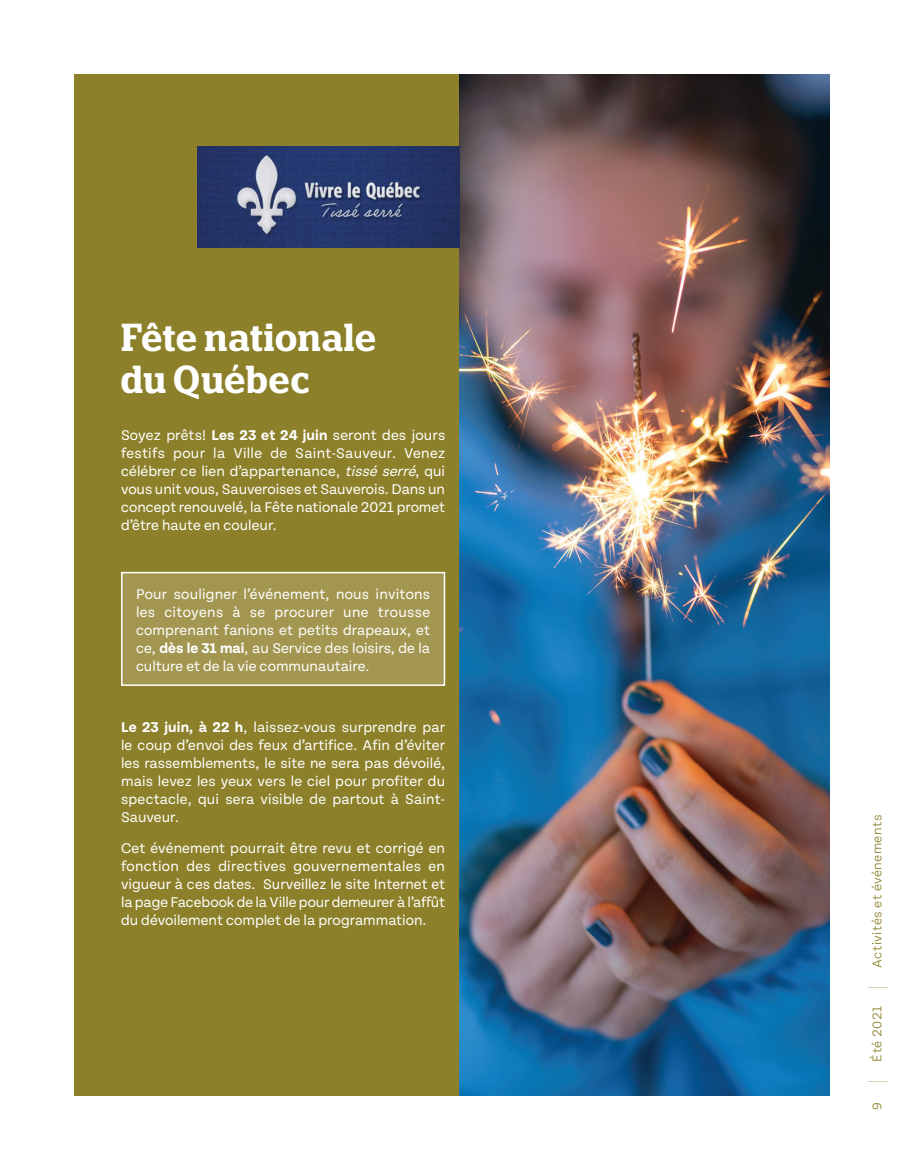
<style>
.page{position:relative;width:905px;height:1175px;background:#fff}
.page>*{position:absolute;margin:0;border:0;box-sizing:border-box;transform-origin:0 0}
.t1{font:600 condensed 39px/42px "Polyphonic";letter-spacing:.02em;color:#fff}
.t2{font:200 20.4px "Tenon";color:#8d802a;scale:.38 1}
.Texte_courant{font:15px/18px "Tenon";color:#fff;text-align:justify}
.t3{font:300 13.5px "Tenon";letter-spacing:.03em;color:#8d802a}
.s1{font-weight:700}
.s2{font-style:italic}
</style>
<div class="page">
<div style="left:74px;top:75px;width:755px;height:1020px;background:#8d802a"></div>
<img style="left:460px;top:75px;width:369px;height:1020px">
<div style="left:122px;top:572px;width:322px;height:113px;background:#a39651"></div>
<div style="left:121px;top:572px;width:324px;height:114px;border:2px solid #fff"></div>
<img style="left:198px;top:146px;width:262px;height:101px">
<h1 class="t1" style="left:121px;top:316px;width:257px">Fête nationale du Québec</h1>
<p class="Texte_courant" style="left:121px;top:426px;width:326px">Soyez prêts! <span class="s1">Les 23 et 24 juin</span> seront des jours festifs pour la Ville de Saint-Sauveur. Venez célébrer ce lien d’appartenance, <span class="s2">tissé serré</span>, qui vous unit vous, Sauveroises et Sauverois. Dans un concept renouvelé, la Fête nationale 2021 promet d’être haute en couleur.</p>
<p class="Texte_courant" style="left:136px;top:585px;width:296px">Pour souligner l’événement, nous invitons les citoyens à se procurer une trousse comprenant fanions et petits drapeaux, et ce, <span class="s1">dès le 31 mai</span>, au Service des loisirs, de la culture et de la vie communautaire.</p>
<p class="Texte_courant" style="left:121px;top:718px;width:326px"><span class="s1">Le 23 juin, à 22 h</span>, laissez-vous surprendre par le coup d’envoi des feux d’artifice. Afin d’éviter les rassemblements, le site ne sera pas dévoilé, mais levez les yeux vers le ciel pour profiter du spectacle, qui sera visible de partout à Saint-Sauveur.</p>
<p class="Texte_courant" style="left:121px;top:839px;width:325px">Cet événement pourrait être revu et corrigé en fonction des directives gouvernementales en vigueur à ces dates. Surveillez le site Internet et la page Facebook de la Ville pour demeurer à l’affût du dévoilement complet de la programmation.</p>
<p class="t3" style="left:869px;top:967px;width:154px;rotate:-90deg">Activités et événements</p>
<p class="t2" style="left:866px;top:989px;width:8px;rotate:-90deg">|</p>
<p class="t3" style="left:869px;top:1061px;width:57px;rotate:-90deg">Été 2021</p>
<p class="t2" style="left:866px;top:1082px;width:8px;rotate:-90deg">|</p>
<p class="t3" style="left:869px;top:1109px;width:9px;rotate:-90deg">9</p>
</div>
